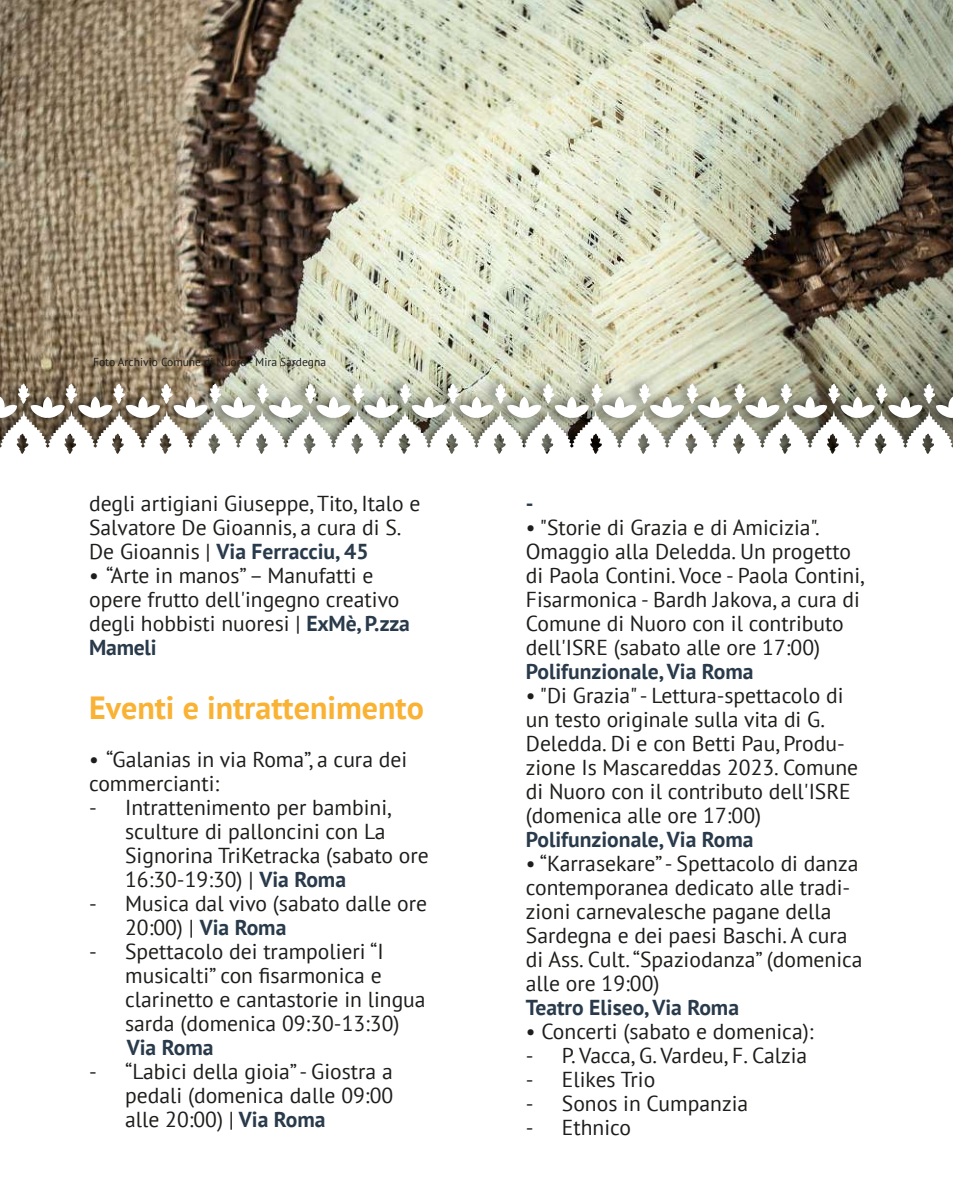
<style>
.page{position:relative;width:953px;height:1191px;background:#fff}
.page>*{position:absolute;margin:0;border:0;box-sizing:border-box;transform-origin:0 0}
.t1{font:700 32px "PT Sans";color:#f9b234}
.t2{font:21.6px/24px "PT Sans";color:#1d1d1b}
.t3{font:700 21.6px "PT Sans";color:#293a4b}
.t4{font:11.6px "PT Sans";color:#1d1d1b}
.s1{font-weight:700;color:#293a4b}
</style>
<div class="page">
<img style="left:0;top:0;width:952px;height:376px">
<img style="left:0;top:376px;width:952px;height:7px">
<svg style="left:0;top:383px;width:952px;height:71px"></svg>
<p class="t4" style="left:93px;top:354px;width:234px">Foto Archivio Comune di Nuoro - Mira Sardegna</p>
<p class="t2" style="left:89px;top:491px;width:333px">degli artigiani Giuseppe, Tito, Italo e<br>Salvatore De Gioannis, a cura di S.<br>De Gioannis | <span class="s1">Via Ferracciu, 45</span></p>
<p class="t2" style="left:89px;top:563px;width:322px">• “Arte in manos” – Manufatti e opere frutto dell'ingegno creativo degli hobbisti nuoresi | <span class="s1">ExMè, P.zza<br>Mameli</span></p>
<h1 class="t1" style="left:89px;top:686px;width:336px">Eventi e intrattenimento</h1>
<p class="t2" style="left:89px;top:747px;width:319px">• “Galanias in via Roma”, a cura dei commercianti:</p>
<p class="t2" style="left:125px;top:795px;width:305px;text-indent:-36px">- Intrattenimento per bambini, sculture di palloncini con La<br>Signorina TriKetracka (sabato ore<br>16:30-19:30) | <span class="s1">Via Roma</span></p>
<p class="t2" style="left:125px;top:891px;width:303px;text-indent:-36px">- Musica dal vivo (sabato dalle ore<br>20:00) | <span class="s1">Via Roma</span></p>
<p class="t2" style="left:125px;top:939px;width:302px;text-indent:-36px">- Spettacolo dei trampolieri “I musicalti” con fisarmonica e clarinetto e cantastorie in lingua sarda (domenica 09:30-13:30)</p>
<p class="t3" style="left:127px;top:1033px;width:88px">Via Roma</p>
<p class="t2" style="left:125px;top:1059px;width:269px;text-align:justify;text-indent:-36px">- “Labici della gioia” - Giostra a pedali (domenica dalle 09:00 alle 20:00) | <span class="s1">Via Roma</span></p>
<p class="t3" style="left:526px;top:489px;width:9px">-</p>
<p class="t2" style="left:526px;top:515px;width:340px">• "Storie di Grazia e di Amicizia".<br>Omaggio alla Deledda. Un progetto di Paola Contini. Voce - Paola Contini, Fisarmonica - Bardh Jakova, a cura di Comune di Nuoro con il contributo dell'ISRE (sabato alle ore 17:00)</p>
<p class="t3" style="left:526px;top:657px;width:229px">Polifunzionale, Via Roma</p>
<p class="t2" style="left:526px;top:683px;width:334px">• "Di Grazia" - Lettura-spettacolo di un testo originale sulla vita di G.<br>Deledda. Di e con Betti Pau, Produ&shy;zione Is Mascareddas 2023. Comune di Nuoro con il contributo dell'ISRE (domenica alle ore 17:00)</p>
<p class="t3" style="left:526px;top:825px;width:229px">Polifunzionale, Via Roma</p>
<p class="t2" style="left:526px;top:851px;width:338px">• “Karrasekare” - Spettacolo di danza contemporanea dedicato alle tradi&shy;zioni carnevalesche pagane della<br>Sardegna e dei paesi Baschi. A cura di Ass. Cult. “Spaziodanza” (domenica alle ore 19:00)</p>
<p class="t3" style="left:526px;top:993px;width:215px">Teatro Eliseo, Via Roma</p>
<p class="t2" style="left:526px;top:1019px;width:289px">• Concerti (sabato e domenica):</p>
<p class="t2" style="left:526px;top:1043px;width:283px">- P. Vacca, G. Vardeu, F. Calzia</p>
<p class="t2" style="left:526px;top:1067px;width:131px">- Elikes Trio</p>
<p class="t2" style="left:526px;top:1091px;width:224px">- Sonos in Cumpanzia</p>
<p class="t2" style="left:526px;top:1115px;width:107px">- Ethnico</p>
</div>
